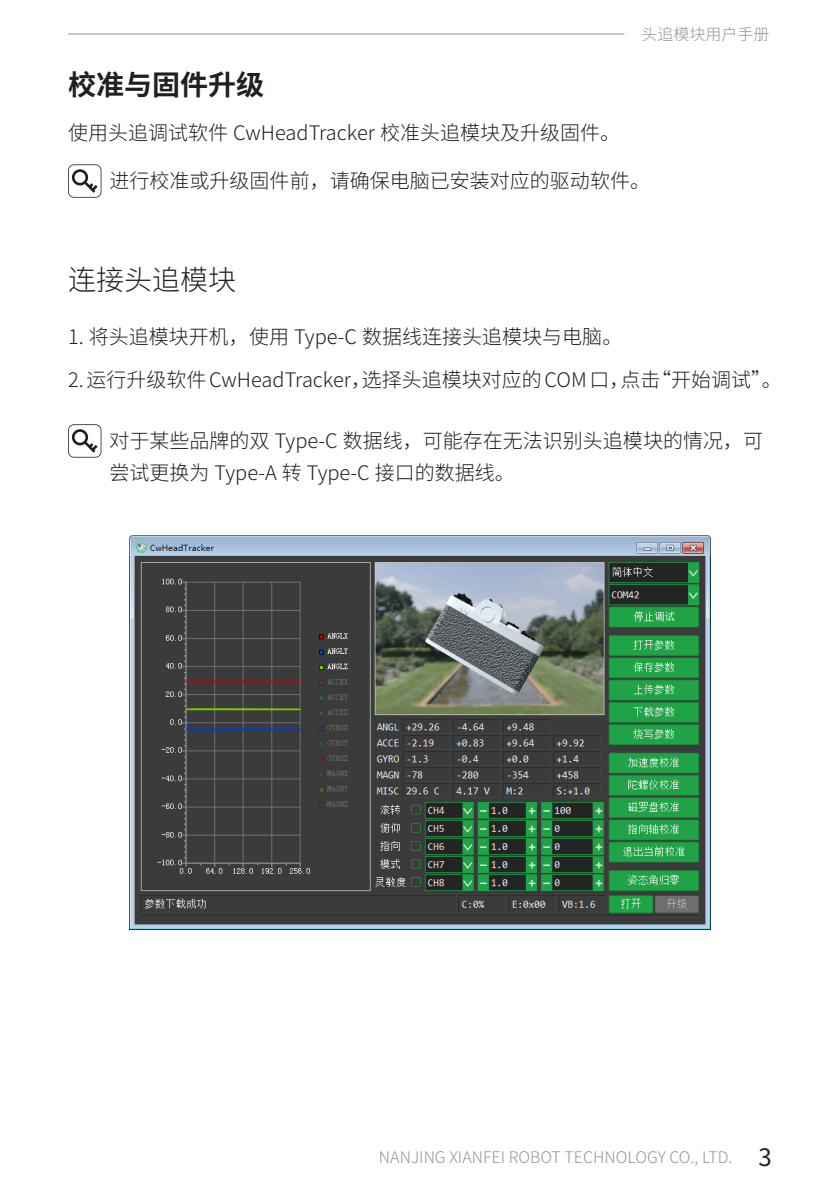
<style>
.page{position:relative;width:840px;height:1191px;background:#fff}
.page>*{position:absolute;margin:0;border:0;box-sizing:border-box;transform-origin:0 0}
.章{font:700 28px "Noto Sans Hans";color:#231f20}
.次章{font:300 28px "Noto Sans Hans";color:#231f20}
.节{font:300 20px/32px "Noto Sans Hans";color:#231f20}
.t1{font:300 16px "Noto Sans Hans";color:#939598}
.s1{font-weight:400;font-size:24px;color:#231f20}
</style>
<div class="page">
<hr style="left:68px;top:34px;width:556px;height:1px;background:#231f20">
<svg style="left:68px;top:424px;width:33px;height:33px"></svg>
<img style="left:130px;top:535px;width:579px;height:394px">
<svg style="left:68px;top:164px;width:33px;height:34px"></svg>
<p class="章" style="left:68px;top:69px;width:197px">校准与固件升级</p>
<p class="节" style="left:68px;top:117px;width:553px">使用头追调试软件 CwHeadTracker 校准头追模块及升级固件。</p>
<p class="t1" style="left:641px;top:25px;width:129px">头追模块用户手册</p>
<p class="节" style="left:109px;top:165px;width:542px">进行校准或升级固件前，请确保电脑已安装对应的驱动软件。</p>
<p class="次章" style="left:68px;top:264px;width:169px">连接头追模块</p>
<p class="节" style="left:68px;top:321px;width:555px">1. 将头追模块开机，使用 Type-C 数据线连接头追模块与电脑。</p>
<p class="节" style="left:68px;top:364px;width:714px">2. 运行升级软件 CwHeadTracker，选择头追模块对应的 COM 口，点击“开始调试”。</p>
<p class="节" style="left:109px;top:425px;width:654px">对于某些品牌的双 Type-C 数据线，可能存在无法识别头追模块的情况，可尝试更换为 Type-A 转 Type-C 接口的数据线。</p>
<p class="t1" style="left:379px;top:1148px;width:394px">NANJING XIANFEI ROBOT TECHNOLOGY CO., LTD. <span class="s1">3</span></p>
</div>
